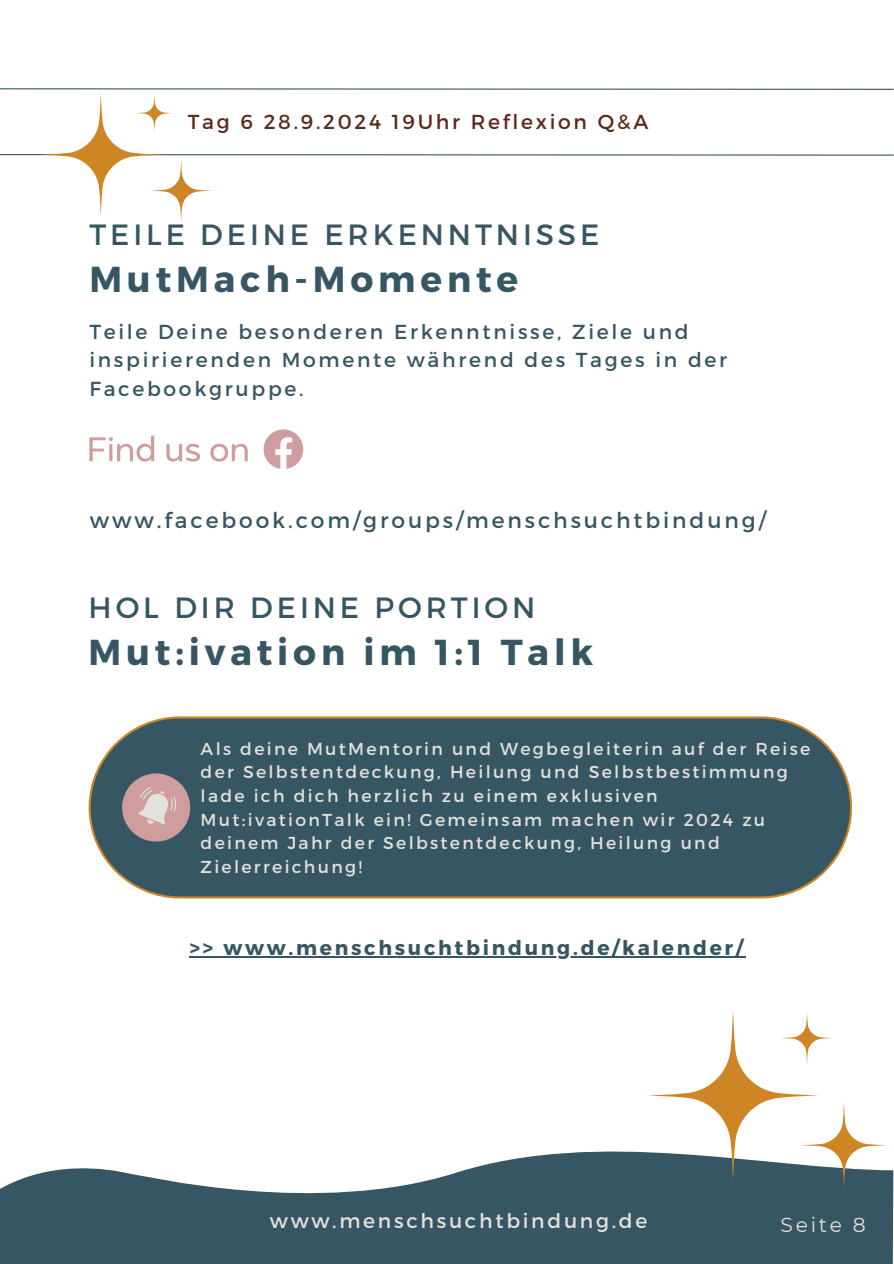
<style>
.page{position:relative;width:894px;height:1264px;background:#fff}
.page>*{position:absolute;margin:0;border:0;box-sizing:border-box;transform-origin:0 0}
.t1{font:700 36px "Montserrat";letter-spacing:.135em;color:#375664}
.t2{font:29.25px "Montserrat";letter-spacing:.135em;color:#375664}
.t3{font:21.75px "Montserrat";letter-spacing:.135em;color:#375664}
.t4{font:20.25px/28.2px "Montserrat";letter-spacing:.135em;color:#375664}
.t5{font:700 20.25px "Montserrat";letter-spacing:.135em;color:#375664}
.t6{font:20.25px "Montserrat";letter-spacing:.135em;color:#e3e1de}
.t7{font:20.25px "Montserrat";letter-spacing:.135em;color:#5c291b}
.t8{font:17.25px/23.7px "Montserrat";letter-spacing:.135em;color:#e3e1de}
</style>
<div class="page">
<svg style="left:0;top:88px;width:893px;height:133px"></svg>
<svg style="left:0;top:1151px;width:893px;height:112px;fill:#375664"></svg>
<svg style="left:634px;top:1011px;width:259px;height:183px"></svg>
<svg style="left:263px;top:429px;width:40px;height:40px"></svg>
<svg style="left:89px;top:435px;width:65px;height:26px"></svg>
<svg style="left:166px;top:444px;width:34px;height:17px"></svg>
<svg style="left:210px;top:444px;width:38px;height:17px"></svg>
<svg style="left:89px;top:716px;width:762px;height:182px;background:#bd893e"></svg>
<div style="left:91px;top:718px;width:758px;height:178px;background:#375664;border-radius:89px"></div>
<svg style="left:122px;top:773px;width:69px;height:69px"></svg>
<hr style="left:190px;top:956px;width:555px;height:1px;background:#375664">
<p class="t7" style="left:188px;top:109px;width:462px">Tag 6 28.9.2024 19Uhr Reflexion Q&amp;A</p>
<h2 class="t2" style="left:89px;top:215px;width:511px">TEILE DEINE ERKENNTNISSE</h2>
<h1 class="t1" style="left:89px;top:256px;width:430px">MutMach-Momente</h1>
<h4 class="t4" style="left:89px;top:317px;width:639px">Teile Deine besonderen Erkenntnisse, Ziele und inspirierenden Momente während des Tages in der<br>Facebookgruppe.</h4>
<p class="t3" style="left:90px;top:506px;width:677px">www.facebook.com/groups/menschsuchtbindung/</p>
<h4 class="t2" style="left:89px;top:588px;width:448px">HOL DIR DEINE PORTION</h4>
<h2 class="t1" style="left:89px;top:629px;width:506px">Mut:ivation im 1:1 Talk</h2>
<h1 class="t8" style="left:200px;top:735px;width:611px">Als deine MutMentorin und Wegbegleiterin auf der Reise der Selbstentdeckung, Heilung und Selbstbestimmung lade ich dich herzlich zu einem exklusiven Mut:ivationTalk ein! Gemeinsam machen wir 2024 zu deinem Jahr der Selbstentdeckung, Heilung und Zielerreichung!</h1>
<p class="t5" style="left:190px;top:934px;width:554px">&gt;&gt; www.menschsuchtbindung.de/kalender/</p>
<p class="t6" style="left:270px;top:1207px;width:379px">www.menschsuchtbindung.de</p>
<h4 class="t6" style="left:780px;top:1211px;width:87px">Seite 8</h4>
</div>
